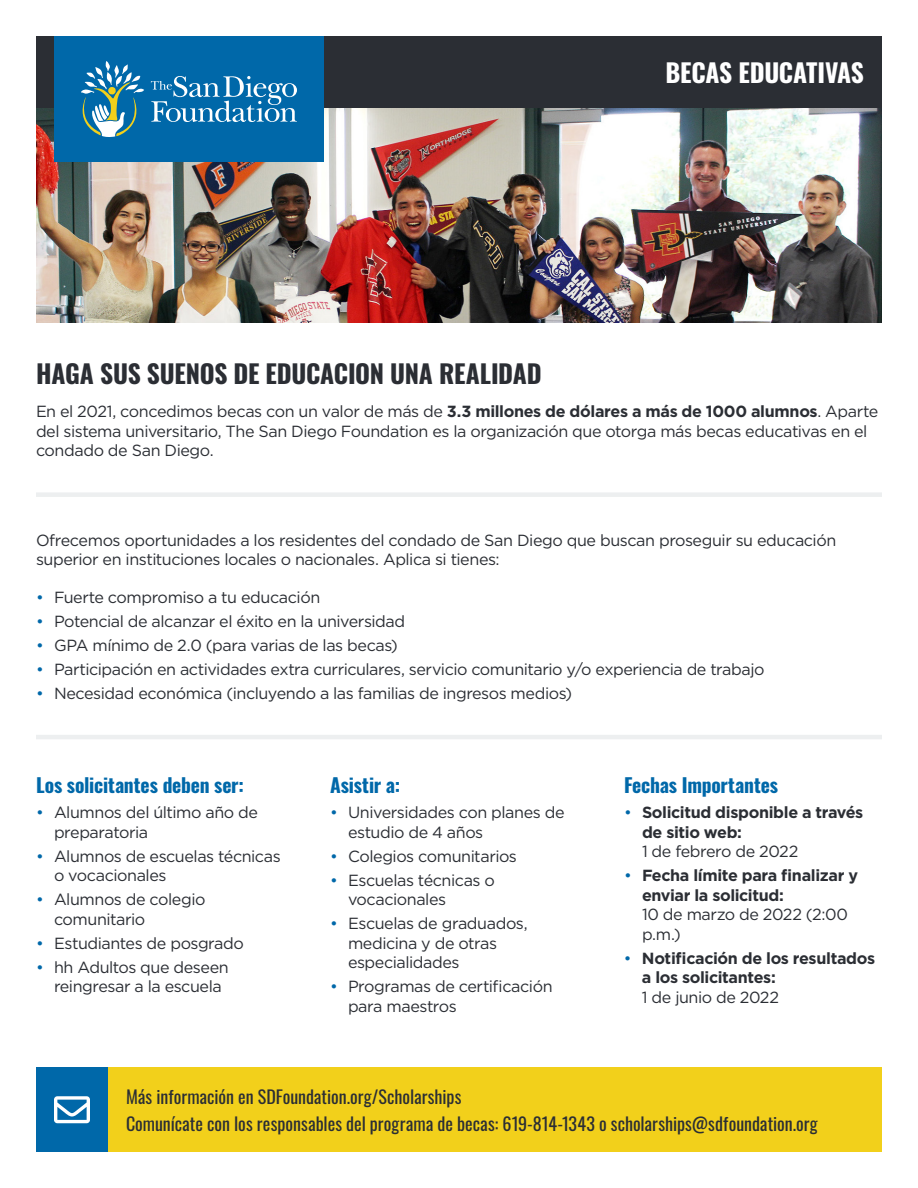
<style>
.page{position:relative;width:918px;height:1188px;background:#fff}
.page>*{position:absolute;margin:0;border:0;box-sizing:border-box;transform-origin:0 0}
.H1_-_Body{font:700 25.5px "Oswald";letter-spacing:-.01em;color:#2b2e34}
.H1_-_Title{font:700 25.5px "Oswald";letter-spacing:-.01em;color:#fff}
.H2_-_Body{font:700 19.5px "Oswald";letter-spacing:-.01em;color:#0068a9}
.C_-_Contact{font:18px "Oswald";color:#2b2e34}
.C_-_Body{font:16.2px/19.5px "Gotham";letter-spacing:-.025em;color:#2b2e34}
.t1{font:700 16.2px/19.5px "Gotham";letter-spacing:-.025em;color:#2b2e34}
.s1{font-weight:700}
.s2{color:#0068a9}
.s3{font-weight:400;color:#0068a9}
.s4{font-weight:400}
</style>
<div class="page">
<img style="left:36px;top:108px;width:846px;height:215px">
<div style="left:36px;top:36px;width:846px;height:72px;background:#2b2e34"></div>
<div style="left:54px;top:36px;width:270px;height:126px;background:#0068a9"></div>
<svg style="left:81px;top:61px;width:63px;height:76px"></svg>
<svg style="left:151px;top:76px;width:146px;height:46px"></svg>
<div style="left:36px;top:492px;width:846px;height:5px;background:#edeff0"></div>
<hr style="left:36px;top:735px;width:846px;height:4px;background:#edeff0">
<div style="left:36px;top:1068px;width:72px;height:84px;background:#0068a9"></div>
<div style="left:108px;top:1068px;width:774px;height:84px;background:#f2d01b"></div>
<svg style="left:54px;top:1096px;width:36px;height:27px"></svg>
<p class="H1_-_Title" style="left:665px;top:59px;width:200px">BECAS EDUCATIVAS</p>
<p class="H1_-_Body" style="left:36px;top:361px;width:507px">HAGA SUS SUENOS DE EDUCACION UNA REALIDAD</p>
<p class="C_-_Body" style="left:36px;top:402px;width:844px">En el 2021, concedimos becas con un valor de más de <span class="s1">3.3 millones de dólares a más de 1000 alumnos</span>. Aparte del sistema universitario, The San Diego Foundation es la organización que otorga más becas educativas en el condado de San Diego.</p>
<p class="C_-_Body" style="left:36px;top:530px;width:802px">Ofrecemos oportunidades a los residentes del condado de San Diego que buscan proseguir su educación superior en instituciones locales o nacionales. Aplica si tienes:</p>
<p class="C_-_Body" style="left:36px;top:587px;width:286px"><span class="s2">•</span> Fuerte compromiso a tu educación</p>
<p class="C_-_Body" style="left:36px;top:611px;width:371px"><span class="s2">•</span> Potencial de alcanzar el éxito en la universidad</p>
<p class="C_-_Body" style="left:36px;top:635px;width:363px"><span class="s2">•</span> GPA mínimo de 2.0 (para varias de las becas)</p>
<p class="C_-_Body" style="left:36px;top:659px;width:730px"><span class="s2">•</span> Participación en actividades extra curriculares, servicio comunitario y/o experiencia de trabajo</p>
<p class="C_-_Body" style="left:36px;top:683px;width:538px"><span class="s2">•</span> Necesidad económica (incluyendo a las familias de ingresos medios)</p>
<p class="H2_-_Body" style="left:36px;top:774px;width:210px">Los solicitantes deben ser:</p>
<p class="C_-_Body" style="left:54px;top:802px;width:206px;text-indent:-18px"><span class="s2">•</span> Alumnos del último año de preparatoria</p>
<p class="C_-_Body" style="left:54px;top:846px;width:228px;text-indent:-18px"><span class="s2">•</span> Alumnos de escuelas técnicas o vocacionales</p>
<p class="C_-_Body" style="left:54px;top:889px;width:153px;text-indent:-18px"><span class="s2">•</span> Alumnos de colegio comunitario</p>
<p class="C_-_Body" style="left:36px;top:933px;width:209px"><span class="s2">•</span> Estudiantes de posgrado</p>
<p class="C_-_Body" style="left:54px;top:957px;width:176px;text-indent:-18px"><span class="s2">•</span> hh Adultos que deseen reingresar a la escuela</p>
<p class="H2_-_Body" style="left:330px;top:774px;width:72px">Asistir a:</p>
<p class="C_-_Body" style="left:348px;top:802px;width:218px;text-indent:-18px"><span class="s2">•</span> Universidades con planes de estudio de 4 años</p>
<p class="C_-_Body" style="left:330px;top:846px;width:188px"><span class="s2">•</span> Colegios comunitarios</p>
<p class="C_-_Body" style="left:348px;top:870px;width:148px;text-indent:-18px"><span class="s2">•</span> Escuelas técnicas o vocacionales</p>
<p class="C_-_Body" style="left:348px;top:913px;width:181px;text-indent:-18px"><span class="s2">•</span> Escuelas de graduados, medicina y de otras especialidades</p>
<p class="C_-_Body" style="left:348px;top:976px;width:206px;text-indent:-18px"><span class="s2">•</span> Programas de certificación para maestros</p>
<p class="H2_-_Body" style="left:624px;top:774px;width:156px">Fechas Importantes</p>
<p class="t1" style="left:642px;top:803px;width:223px;text-indent:-18px"><span class="s3">•</span> Solicitud disponible a través de sitio web:<br><span class="s4">1 de febrero de 2022</span></p>
<p class="t1" style="left:642px;top:866px;width:218px;text-indent:-18px"><span class="s3">•</span> Fecha límite para finalizar y enviar la solicitud:<br><span class="s4">10 de marzo de 2022 (2:00 p.m.)</span></p>
<p class="t1" style="left:642px;top:948px;width:235px;text-indent:-18px"><span class="s3">•</span> Notificación de los resultados a los solicitantes:<br><span class="s4">1 de junio de 2022</span></p>
<p class="C_-_Contact" style="left:126px;top:1081px;width:337px">Más información en SDFoundation.org/Scholarships</p>
<p class="C_-_Contact" style="left:126px;top:1108px;width:693px">Comunícate con los responsables del programa de becas: 619-814-1343 o scholarships@sdfoundation.org</p>
</div>
